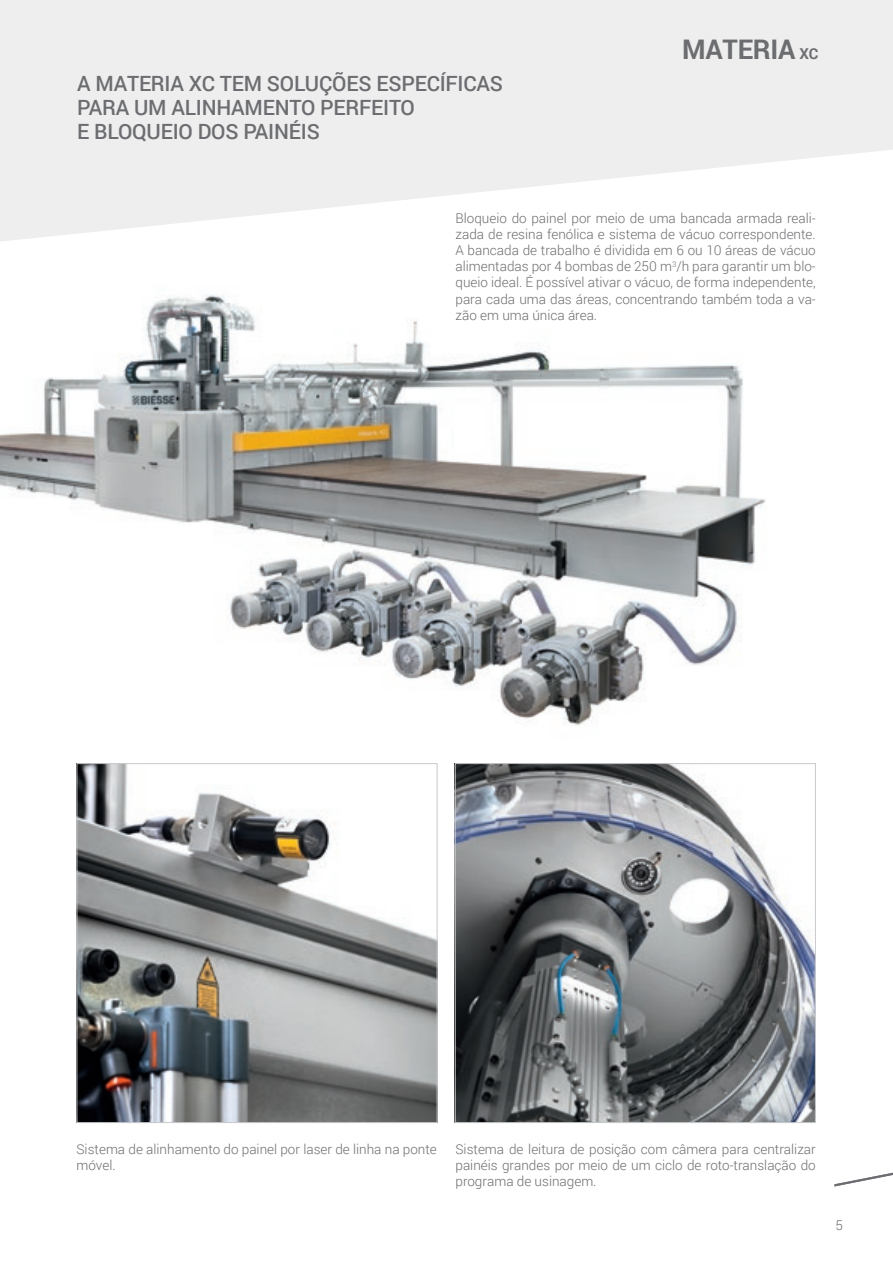
<style>
.page{position:relative;width:893px;height:1263px;background:#fff}
.page>*{position:absolute;margin:0;border:0;box-sizing:border-box;transform-origin:0 0}
.t1{font:700 27px "Roboto";letter-spacing:-.01em;color:#6c6d70}
._2_SOTTOTITOLO_ROSSO{font:500 21px/24px "Roboto";letter-spacing:-.01em;color:#6c6d70}
.t2{font:300 13.5px/16.2px "Roboto";color:#6c6d70;text-align:justify}
.s1{font-size:15px}
</style>
<div class="page">
<img style="left:0;top:294px;width:766px;height:431px">
<svg style="left:0;top:0;width:893px;height:241px;fill:#eeeeef"></svg>
<svg style="left:834px;top:1172px;width:59px;height:14px"></svg>
<img style="left:79px;top:765px;width:356px;height:356px">
<div style="left:77px;top:763px;width:360px;height:360px;border:1px solid #c9cacc"></div>
<img style="left:457px;top:765px;width:357px;height:356px">
<div style="left:455px;top:763px;width:361px;height:360px;border:1px solid #c9cacc"></div>
<p class="_2_SOTTOTITOLO_ROSSO" style="left:77px;top:71px;width:427px">A MATERIA XC TEM SOLUÇÕES ESPECÍFICAS<br>PARA UM ALINHAMENTO PERFEITO<br>E BLOQUEIO DOS PAINÉIS</p>
<p class="t1" style="left:682px;top:30px;width:138px">MATERIA <span class="s1">XC</span></p>
<p class="t2" style="left:455px;top:209px;width:362px">Bloqueio do painel por meio de uma bancada armada reali&shy;zada de resina fenólica e sistema de vácuo correspondente.<br>A bancada de trabalho é dividida em 6 ou 10 áreas de vácuo alimentadas por 4 bombas de 250 m<sup>3</sup>/h para garantir um blo&shy;queio ideal. É possível ativar o vácuo, de forma independente, para cada uma das áreas, concentrando também toda a va&shy;zão em uma única área.</p>
<p class="t2" style="left:77px;top:1140px;width:362px">Sistema de alinhamento do painel por laser de linha na ponte móvel.</p>
<p class="t2" style="left:455px;top:1140px;width:362px">Sistema de leitura de posição com câmera para centralizar painéis grandes por meio de um ciclo de roto-translação do programa de usinagem.</p>
<p class="t2" style="left:836px;top:1216px;width:9px">5</p>
</div>
